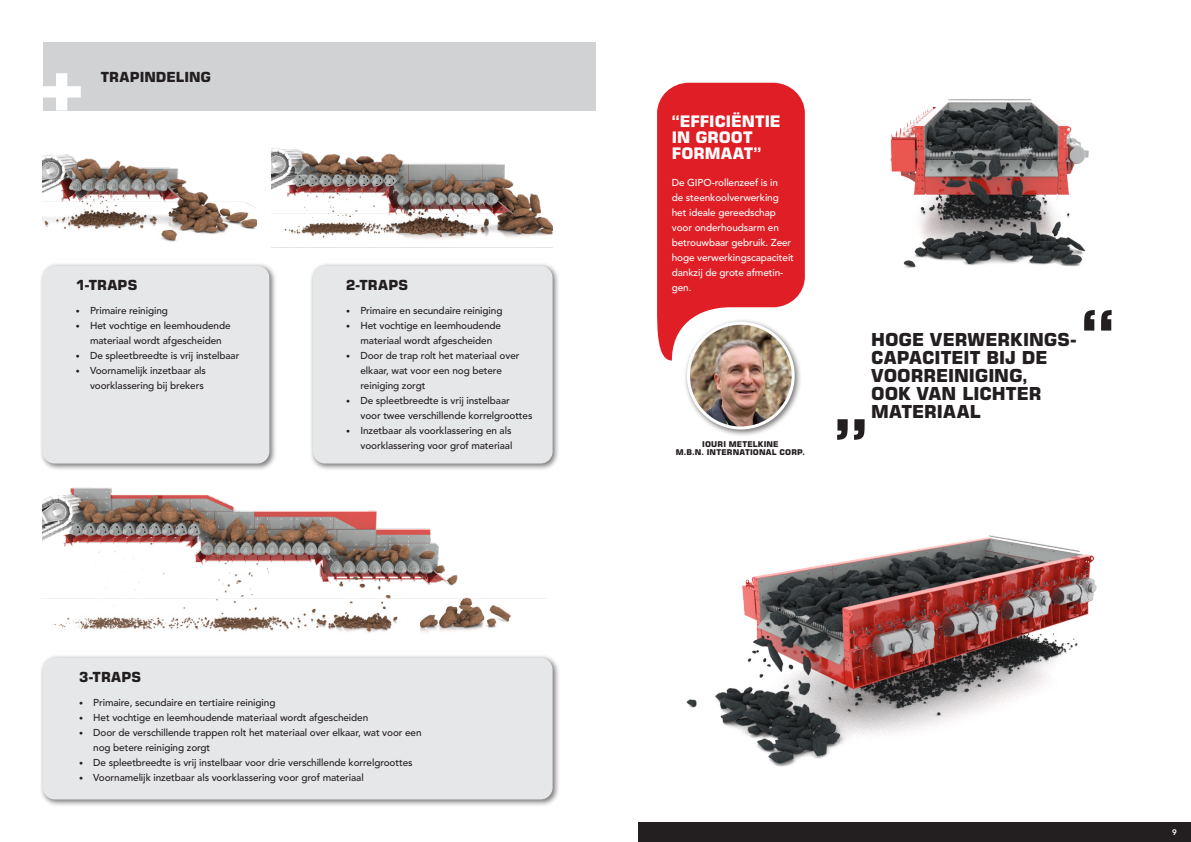
<style>
.page{position:relative;width:1191px;height:842px;background:#fff}
.page>*{position:absolute;margin:0;border:0;box-sizing:border-box;transform-origin:0 0}
.t1{font:700 70px "Eurostile LT Pro";color:#231f20}
.t2{font:700 18px/18px "Eurostile LT Pro";color:#231f20}
.t3{font:700 16px/16px "Eurostile LT Pro";letter-spacing:-.005em;color:#fff}
.t4{font:700 14px "Eurostile LT Pro";letter-spacing:.01em;color:#231f20}
.t5{font:500 10px/15px "Avenir LT Pro";letter-spacing:-.01em;color:#231f20}
.t6{font:500 10px/15px "Avenir LT Pro";letter-spacing:-.01em;color:#fff}
.t7{font:700 8px "Eurostile LT Pro";letter-spacing:.02em;color:#231f20}
.t8{font:800 8px "Avenir LT Pro";color:#fff}
.s1{font-size:8px}
</style>
<div class="page">
<div style="left:39px;top:654px;width:521px;height:153px;background:#231f20;opacity:.6"></div>
<div style="left:43px;top:658px;width:509px;height:141px;background:#e6e7e9;border-radius:12px"></div>
<div style="left:638px;top:822px;width:553px;height:20px;background:#231f20"></div>
<img style="left:43px;top:154px;width:214px;height:88px">
<img style="left:271px;top:148px;width:282px;height:100px">
<img style="left:43px;top:487px;width:503px;height:146px">
<div style="left:39px;top:262px;width:238px;height:209px;background:#231f20;opacity:.6"></div>
<div style="left:43px;top:266px;width:226px;height:197px;background:#e6e7e9;border-radius:12px"></div>
<div style="left:309px;top:262px;width:251px;height:209px;background:#231f20;opacity:.6"></div>
<div style="left:313px;top:266px;width:239px;height:197px;background:#e6e7e9;border-radius:12px"></div>
<svg style="left:657px;top:83px;width:148px;height:278px;fill:#e01e25"></svg>
<div style="left:683px;top:318px;width:119px;height:119px;background:#231f20;opacity:.6"></div>
<img style="left:688px;top:323px;width:105px;height:105px;border-radius:52px">
<div style="left:687px;top:322px;width:107px;height:107px;border:3px solid #fff;border-radius:50%"></div>
<img style="left:890px;top:99px;width:199px;height:169px">
<img style="left:686px;top:535px;width:411px;height:232px">
<div style="left:43px;top:43px;width:552px;height:68px;background:#d1d2d4"></div>
<svg style="left:43px;top:73px;width:38px;height:38px"></svg>
<p class="t4" style="left:101px;top:68px;width:112px">TRAPINDELING</p>
<p class="t4" style="left:76px;top:276px;width:63px">1-TRAPS</p>
<p class="t5" style="left:76px;top:303px;width:94px"><span class="s1">•</span> Primaire reiniging</p>
<p class="t5" style="left:76px;top:318px;width:156px;text-align:center"><span class="s1">•</span> Het vochtige en leemhoudende materiaal wordt afgescheiden</p>
<p class="t5" style="left:76px;top:348px;width:165px"><span class="s1">•</span> De spleetbreedte is vrij instelbaar</p>
<p class="t5" style="left:76px;top:363px;width:131px;text-align:right"><span class="s1">•</span> Voornamelijk inzetbaar als voorklassering bij brekers</p>
<p class="t4" style="left:346px;top:276px;width:63px">2-TRAPS</p>
<p class="t5" style="left:346px;top:303px;width:158px"><span class="s1">•</span> Primaire en secundaire reiniging</p>
<p class="t5" style="left:346px;top:318px;width:156px;text-align:center"><span class="s1">•</span> Het vochtige en leemhoudende materiaal wordt afgescheiden</p>
<p class="t5" style="left:360px;top:348px;width:160px;text-indent:-14px"><span class="s1">•</span> Door de trap rolt het materiaal over elkaar, wat voor een nog betere reiniging zorgt</p>
<p class="t5" style="left:360px;top:393px;width:173px;text-indent:-14px"><span class="s1">•</span> De spleetbreedte is vrij instelbaar voor twee verschillende korrelgroottes</p>
<p class="t5" style="left:346px;top:423px;width:168px;text-align:right"><span class="s1">•</span> Inzetbaar als voorklassering en als voorklassering voor grof materiaal</p>
<p class="t4" style="left:79px;top:668px;width:64px">3-TRAPS</p>
<p class="t5" style="left:79px;top:695px;width:198px"><span class="s1">•</span> Primaire, secundaire en tertiaire reiniging</p>
<p class="t5" style="left:79px;top:710px;width:291px"><span class="s1">•</span> Het vochtige en leemhoudende materiaal wordt afgescheiden</p>
<p class="t5" style="left:93px;top:725px;width:330px;text-indent:-14px"><span class="s1">•</span> Door de verschillende trappen rolt het materiaal over elkaar, wat voor een nog betere reiniging zorgt</p>
<p class="t5" style="left:79px;top:755px;width:335px"><span class="s1">•</span> De spleetbreedte is vrij instelbaar voor drie verschillende korrelgroottes</p>
<p class="t5" style="left:79px;top:770px;width:286px"><span class="s1">•</span> Voornamelijk inzetbaar als voorklassering voor grof materiaal</p>
<p class="t3" style="left:672px;top:113px;width:110px">“EFFICIËNTIE<br>IN GROOT<br>FORMAAT”</p>
<p class="t6" style="left:672px;top:175px;width:124px">De GIPO-rollenzeef is in<br>de steenkoolverwerking het ideale gereedschap voor onderhoudsarm en betrouwbaar gebruik. Zeer hoge verwerkingscapaciteit dankzij de grote afmetin&shy;gen.</p>
<p class="t7" style="left:702px;top:439px;width:78px">IOURI METELKINE</p>
<p class="t7" style="left:675px;top:447px;width:131px">M.B.N. INTERNATIONAL CORP.</p>
<p class="t2" style="left:871px;top:330px;width:207px">HOGE VERWERKINGS-<br>CAPACITEIT BIJ DE<br>VOORREINIGING,<br>OOK VAN LICHTER<br>MATERIAAL</p>
<p class="t1" style="left:833px;top:363px;width:36px">„</p>
<p class="t1" style="left:1080px;top:293px;width:36px">“</p>
<p class="t8" style="left:1172px;top:827px;width:6px">9</p>
</div>
